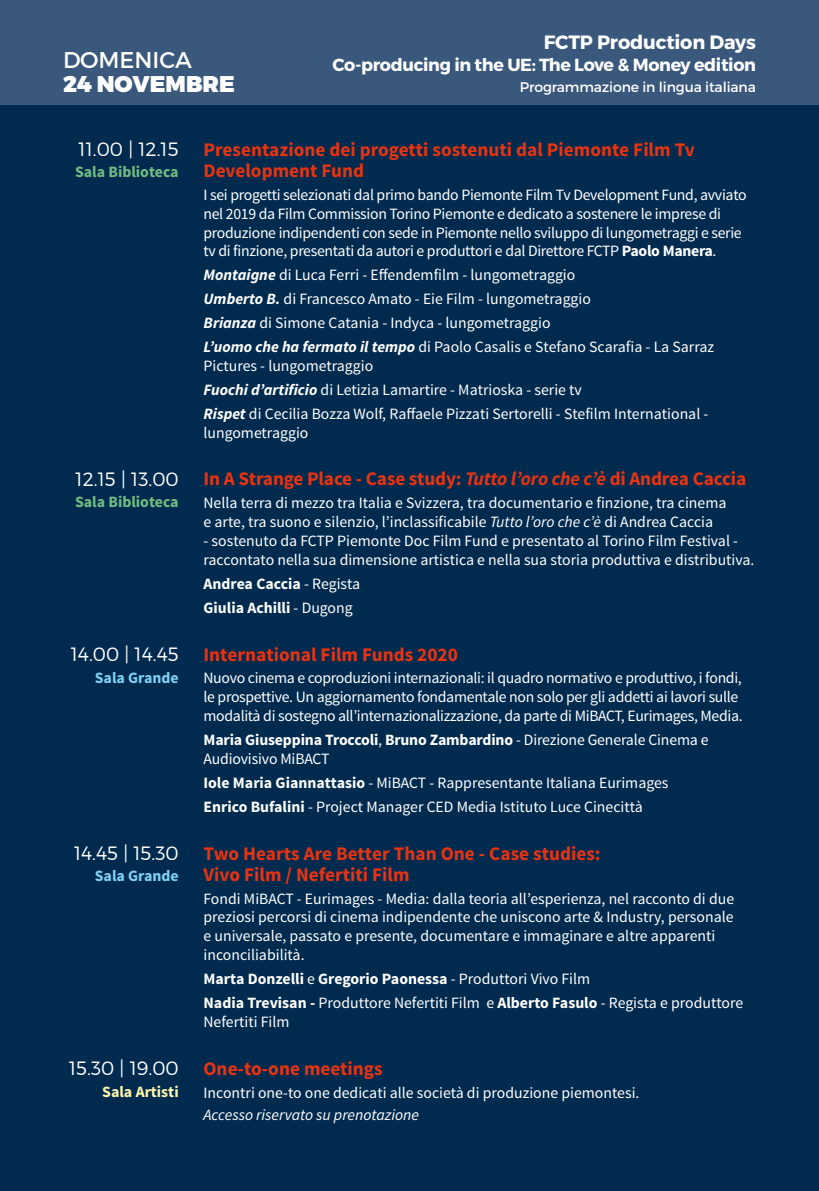
<style>
.page{position:relative;width:819px;height:1191px;background:#002b4e}
.page>*{position:absolute;margin:0;border:0;box-sizing:border-box;transform-origin:0 0}
.t1{font:22.75px "Trueno Blk";color:#fff}
.t2{font:22.75px "Trueno Rg";color:#fff}
.t3{font:700 19.25px/21px "Source Sans Pro";color:#e63312}
.t4{font:19.25px "Trueno Lt";color:#fff}
.t5{font:19.25px "Trueno Bd";letter-spacing:-.01em;color:#fff}
.t6{font:17.5px "Trueno Bd";letter-spacing:-.02em;color:#fff}
.t7{font:15.75px/23.8px "Source Sans Pro";color:#fff}
.t8{font:15.75px/18.9px "Source Sans Pro";letter-spacing:-.02em;color:#fff}
.t9{font:700 15.75px/23.8px "Source Sans Pro";color:#fff}
.t10{font:italic 15.75px "Source Sans Pro";color:#fff}
.t11{font:700 15.75px "Source Sans Pro";color:#73bd83}
.t12{font:700 15.75px "Source Sans Pro";color:#83d0f5}
.t13{font:700 15.75px "Source Sans Pro";color:#fff7ab}
.t14{font:14px "Trueno Rg";letter-spacing:-.01em;color:#fff}
.s1{font-weight:700}
.s2{font-weight:700;font-style:italic}
.s3{font-style:italic}
.s4{font-weight:400}
</style>
<div class="page">
<div style="left:0;top:0;width:819px;height:104px;background:#3a587c"></div>
<h1 class="t2" style="left:63px;top:46px;width:130px">DOMENICA</h1>
<h1 class="t1" style="left:63px;top:69px;width:173px">24 NOVEMBRE</h1>
<p class="t5" style="left:543px;top:30px;width:214px">FCTP Production Days</p>
<p class="t6" style="left:332px;top:54px;width:425px">Co-producing in the UE: The Love &amp; Money edition</p>
<p class="t14" style="left:519px;top:78px;width:238px">Programmazione in lingua italiana</p>
<p class="t4" style="left:79px;top:137px;width:101px">11.00 | 12.15</p>
<p class="t11" style="left:75px;top:162px;width:105px">Sala Biblioteca</p>
<p class="t4" style="left:76px;top:467px;width:104px">12.15 | 13.00</p>
<p class="t11" style="left:75px;top:492px;width:105px">Sala Biblioteca</p>
<p class="t4" style="left:71px;top:642px;width:109px">14.00 | 14.45</p>
<p class="t12" style="left:95px;top:667px;width:85px">Sala Grande</p>
<p class="t4" style="left:74px;top:841px;width:106px">14.45 | 15.30</p>
<p class="t12" style="left:95px;top:866px;width:85px">Sala Grande</p>
<p class="t4" style="left:69px;top:1056px;width:111px">15.30 | 19.00</p>
<p class="t13" style="left:102px;top:1081px;width:78px">Sala Artisti</p>
<p class="t3" style="left:203px;top:140px;width:493px">Presentazione dei progetti sostenuti dal Piemonte Film Tv<br>Development Fund</p>
<p class="t8" style="left:203px;top:185px;width:544px">I sei progetti selezionati dal primo bando Piemonte Film Tv Development Fund, avviato nel 2019 da Film Commission Torino Piemonte e dedicato a sostenere le imprese di produzione indipendenti con sede in Piemonte nello sviluppo di lungometraggi e serie tv di finzione, presentati da autori e produttori e dal Direttore FCTP <span class="s1">Paolo Manera</span>.</p>
<p class="t7" style="left:203px;top:263px;width:512px"><span class="s2">Montaigne</span> di Luca Ferri - Effendemfilm - lungometraggio<br><span class="s2">Umberto B.</span> di Francesco Amato - Eie Film - lungometraggio<br><span class="s2">Brianza</span> di Simone Catania - Indyca - lungometraggio<br><span class="s2">L’uomo che ha fermato il tempo</span> di Paolo Casalis e Stefano Scarafia - La Sarraz</p>
<p class="t7" style="left:203px;top:354px;width:506px">Pictures - lungometraggio<br><span class="s2">Fuochi d’artificio</span> di Letizia Lamartire - Matrioska - serie tv<br><span class="s2">Rispet</span> di Cecilia Bozza Wolf, Raffaele Pizzati Sertorelli - Stefilm International -</p>
<p class="t7" style="left:203px;top:420px;width:106px">lungometraggio</p>
<p class="t3" style="left:203px;top:469px;width:544px">In A Strange Place - Case study: <span class="s3">Tutto l’oro che c’è</span> di Andrea Caccia</p>
<p class="t7" style="left:203px;top:494px;width:524px;line-height:18.9px">Nella terra di mezzo tra Italia e Svizzera, tra documentario e finzione, tra cinema e arte, tra suono e silenzio, l’inclassificabile <span class="s3">Tutto l’oro che c’è</span> di Andrea Caccia</p>
<p class="t7" style="left:203px;top:531px;width:552px;line-height:18.9px">- sostenuto da FCTP Piemonte Doc Film Fund e presentato al Torino Film Festival - raccontato nella sua dimensione artistica e nella sua storia produttiva e distributiva.</p>
<p class="t9" style="left:203px;top:572px;width:158px">Andrea Caccia <span class="s4">- Regista<br></span>Giulia Achilli <span class="s4">- Dugong</span></p>
<p class="t3" style="left:203px;top:644px;width:256px">International Film Funds 2020</p>
<p class="t8" style="left:203px;top:669px;width:540px">Nuovo cinema e coproduzioni internazionali: il quadro normativo e produttivo, i fondi, le prospettive. Un aggiornamento fondamentale non solo per gli addetti ai lavori sulle modalità di sostegno all’internazionalizzazione, da parte di MiBACT, Eurimages, Media.</p>
<p class="t7" style="left:203px;top:730px;width:506px;line-height:18.9px"><span class="s1">Maria Giuseppina Troccoli</span>, <span class="s1">Bruno Zambardino</span> - Direzione Generale Cinema e<br>Audiovisivo MiBACT</p>
<p class="t7" style="left:203px;top:771px;width:466px"><span class="s1">Iole Maria Giannattasio</span> - MiBACT - Rappresentante Italiana Eurimages<br><span class="s1">Enrico Bufalini</span> - Project Manager CED Media Istituto Luce Cinecittà</p>
<p class="t3" style="left:203px;top:843px;width:399px">Two Hearts Are Better Than One - Case studies:<br>Vivo Film / Nefertiti Film</p>
<p class="t7" style="left:203px;top:889px;width:532px;line-height:18.9px">Fondi MiBACT - Eurimages - Media: dalla teoria all’esperienza, nel racconto di due preziosi percorsi di cinema indipendente che uniscono arte &amp; Industry, personale e universale, passato e presente, documentare e immaginare e altre apparenti inconciliabilità.</p>
<p class="t7" style="left:203px;top:967px;width:541px"><span class="s1">Marta Donzelli</span> e <span class="s1">Gregorio Paonessa</span> - Produttori Vivo Film<br><span class="s1">Nadia Trevisan -</span> Produttore Nefertiti Film e <span class="s1">Alberto Fasulo</span> - Regista e produttore</p>
<p class="t7" style="left:203px;top:1010px;width:87px">Nefertiti Film</p>
<p class="t3" style="left:203px;top:1058px;width:181px">One-to-one meetings</p>
<p class="t7" style="left:203px;top:1080px;width:437px">Incontri one-to one dedicati alle società di produzione piemontesi.</p>
<p class="t10" style="left:203px;top:1105px;width:217px">Accesso riservato su prenotazione</p>
</div>
